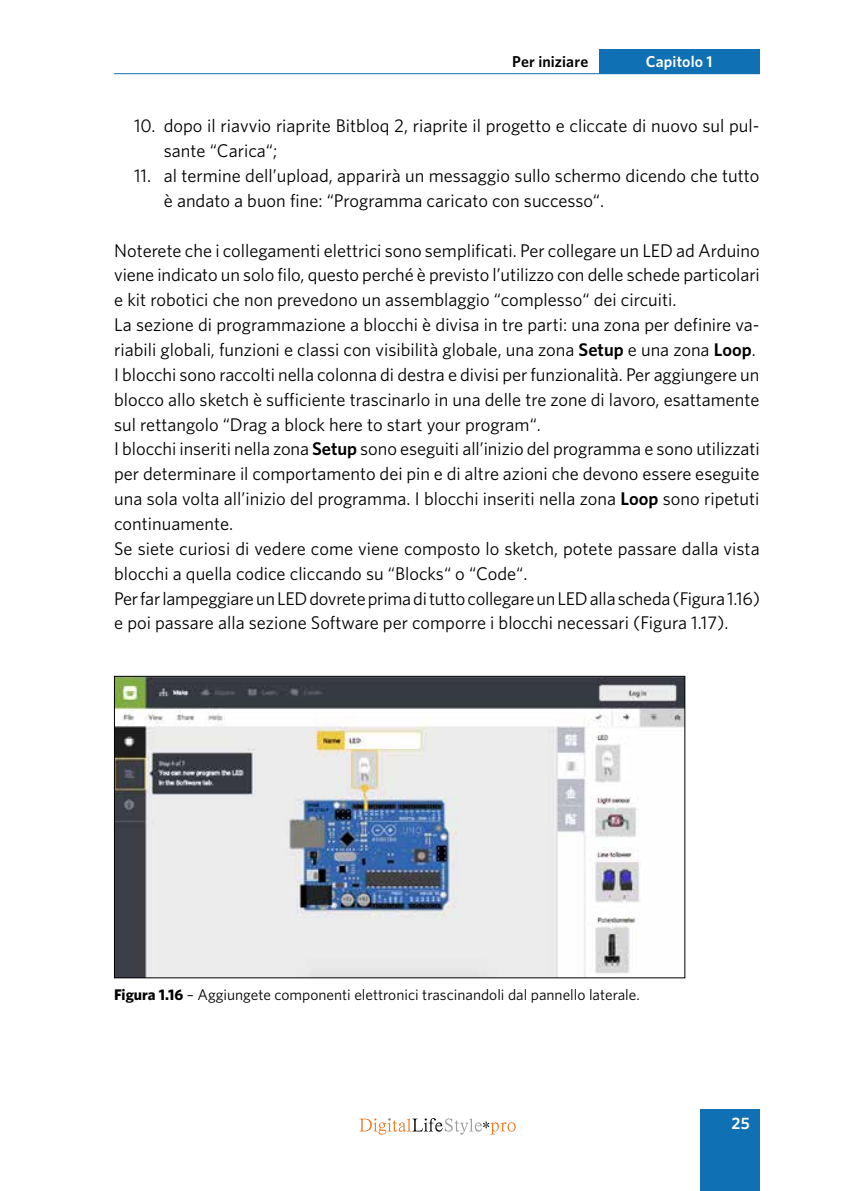
<style>
.page{position:relative;width:844px;height:1191px;background:#fff}
.page>*{position:absolute;margin:0;border:0;box-sizing:border-box;transform-origin:0 0}
.t1{font:18.38px/24.8px "Whitney";color:#000}
.t2{font:600 16.62px "Whitney";color:#fff}
.t3{font:600 15.75px "Whitney";letter-spacing:.01em;color:#000}
.t4{font:600 15.75px "Whitney";letter-spacing:.01em;color:#fff}
.t5{font:15.4px "Whitney";color:#000}
.s1{font-weight:600}
.s2{font-weight:700}
</style>
<div class="page">
<div style="left:700px;top:1109px;width:59px;height:82px;background:#1070b4"></div>
<svg style="left:359px;top:1118px;width:156px;height:16px"></svg>
<div style="left:598px;top:50px;width:161px;height:24px;background:#1070b4"></div>
<hr style="left:114px;top:73px;width:645px;height:1px;background:#1070b4">
<img style="left:116px;top:678px;width:567px;height:298px">
<div style="left:114px;top:676px;width:571px;height:302px;border:1px solid #000"></div>
<p class="t3" style="left:512px;top:52px;width:78px">Per iniziare</p>
<p class="t4" style="left:645px;top:52px;width:68px">Capitolo 1</p>
<p class="t1" style="left:164px;top:113px;width:597px;text-indent:-30px">10. dopo il riavvio riaprite Bitbloq 2, riaprite il progetto e cliccate di nuovo sul pul&shy;sante “Carica“;</p>
<p class="t1" style="left:164px;top:163px;width:597px;text-indent:-30px">11. al termine dell’upload, apparirà un messaggio sullo schermo dicendo che tutto è andato a buon fine: “Programma caricato con successo“.</p>
<p class="t1" style="left:114px;top:237px;width:647px">Noterete che i collegamenti elettrici sono semplificati. Per collegare un LED ad Arduino viene indicato un solo filo, questo perché è previsto l’utilizzo con delle schede particolari e kit robotici che non prevedono un assemblaggio “complesso“ dei circuiti.<br>La sezione di programmazione a blocchi è divisa in tre parti: una zona per definire va&shy;riabili globali, funzioni e classi con visibilità globale, una zona <span class="s1">Setup</span> e una zona <span class="s1">Loop</span>.<br>I blocchi sono raccolti nella colonna di destra e divisi per funzionalità. Per aggiungere un blocco allo sketch è sufficiente trascinarlo in una delle tre zone di lavoro, esattamente sul rettangolo “Drag a block here to start your program“.<br>I blocchi inseriti nella zona <span class="s1">Setup</span> sono eseguiti all’inizio del programma e sono utilizzati per determinare il comportamento dei pin e di altre azioni che devono essere eseguite una sola volta all’inizio del programma. I blocchi inseriti nella zona <span class="s1">Loop</span> sono ripetuti continuamente.<br>Se siete curiosi di vedere come viene composto lo sketch, potete passare dalla vista blocchi a quella codice cliccando su “Blocks“ o “Code“.<br>Per far lampeggiare un LED dovrete prima di tutto collegare un LED alla scheda (Figura 1.16) e poi passare alla sezione Software per comporre i blocchi necessari (Figura 1.17).</p>
<p class="t5" style="left:114px;top:985px;width:527px"><span class="s2">Figura 1.16</span> – Aggiungete componenti elettronici trascinandoli dal pannello laterale.</p>
<p class="t2" style="left:731px;top:1113px;width:20px">25</p>
</div>
